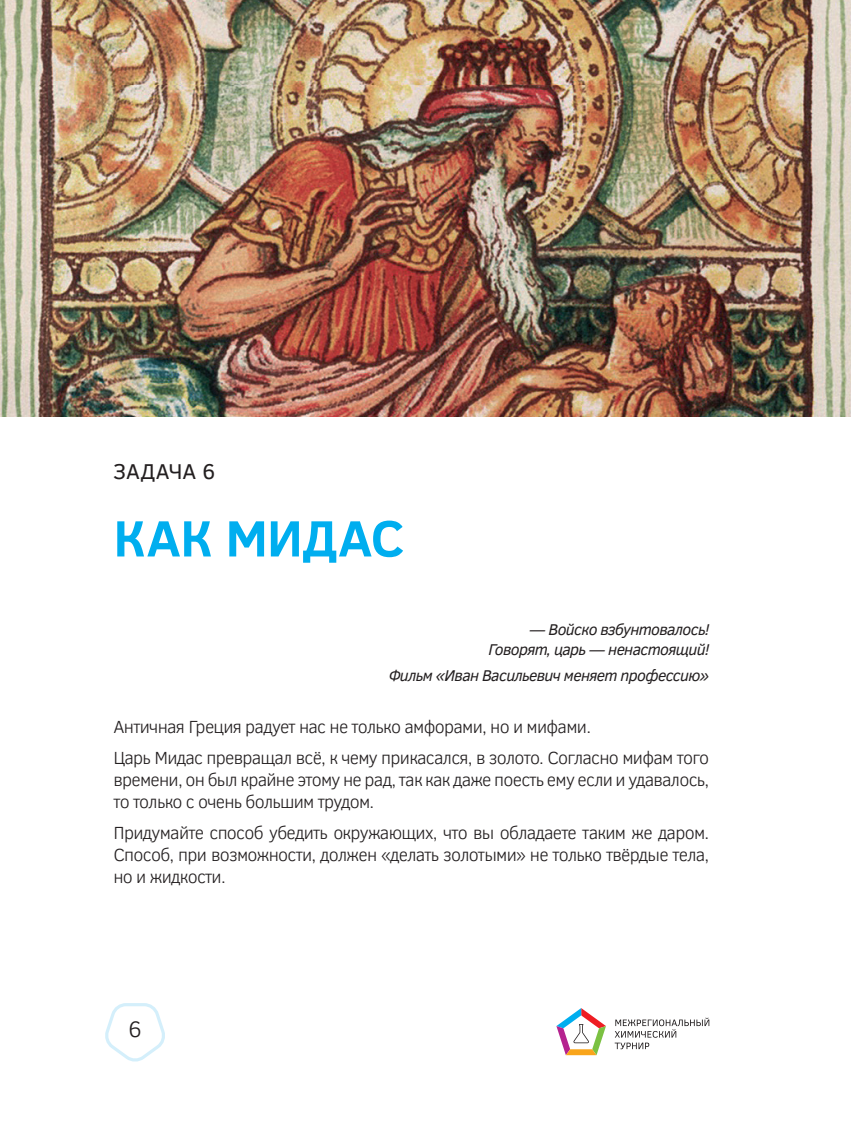
<style>
.page{position:relative;width:851px;height:1134px;background:#fff}
.page>*{position:absolute;margin:0;border:0;box-sizing:border-box;transform-origin:0 0}
.t1{font:700 52px "Clear Sans";letter-spacing:-.005em;color:#00aeef}
.t2{font:300 23px "Clear Sans";color:#231f20}
.t3{font:22px "Clear Sans";letter-spacing:.005em;color:#231f20}
.t4{font:300 18px/22px "Clear Sans";letter-spacing:-.04em;color:#231f20}
.t5{font:italic 16px/20px "Clear Sans";letter-spacing:-.04em;color:#231f20;text-align:right}
</style>
<div class="page">
<svg style="left:614px;top:1018px;width:95px;height:31px"></svg>
<svg style="left:556px;top:1008px;width:50px;height:47px"></svg>
<svg style="left:105px;top:1003px;width:60px;height:59px"></svg>
<img style="left:0;top:0;width:850px;height:417px">
<p class="t3" style="left:113px;top:457px;width:103px">ЗАДАЧА 6</p>
<h1 class="t1" style="left:113px;top:500px;width:292px">КАК МИДАС</h1>
<p class="t5" style="left:488px;top:619px;width:222px">— Войско взбунтовалось!<br>Говорят, царь — ненастоящий!</p>
<p class="t5" style="left:389px;top:665px;width:321px">Фильм «Иван Васильевич меняет профессию»</p>
<p class="t4" style="left:113px;top:712px;width:597px;line-height:30.6px">Античная Греция радует нас не только амфорами, но и мифами.<br>Царь Мидас превращал всё, к чему прикасался, в золото. Согласно мифам того</p>
<p class="t4" style="left:113px;top:769px;width:597px">времени, он был крайне этому не рад, так как даже поесть ему если и удавалось, то только с очень большим трудом.</p>
<p class="t4" style="left:113px;top:821px;width:597px;text-align:justify">Придумайте способ убедить окружающих, что вы обладаете таким же даром.<br>Способ, при возможности, должен «делать золотыми» не только твёрдые тела, но и жидкости.</p>
<p class="t2" style="left:128px;top:1014px;width:15px">6</p>
</div>
